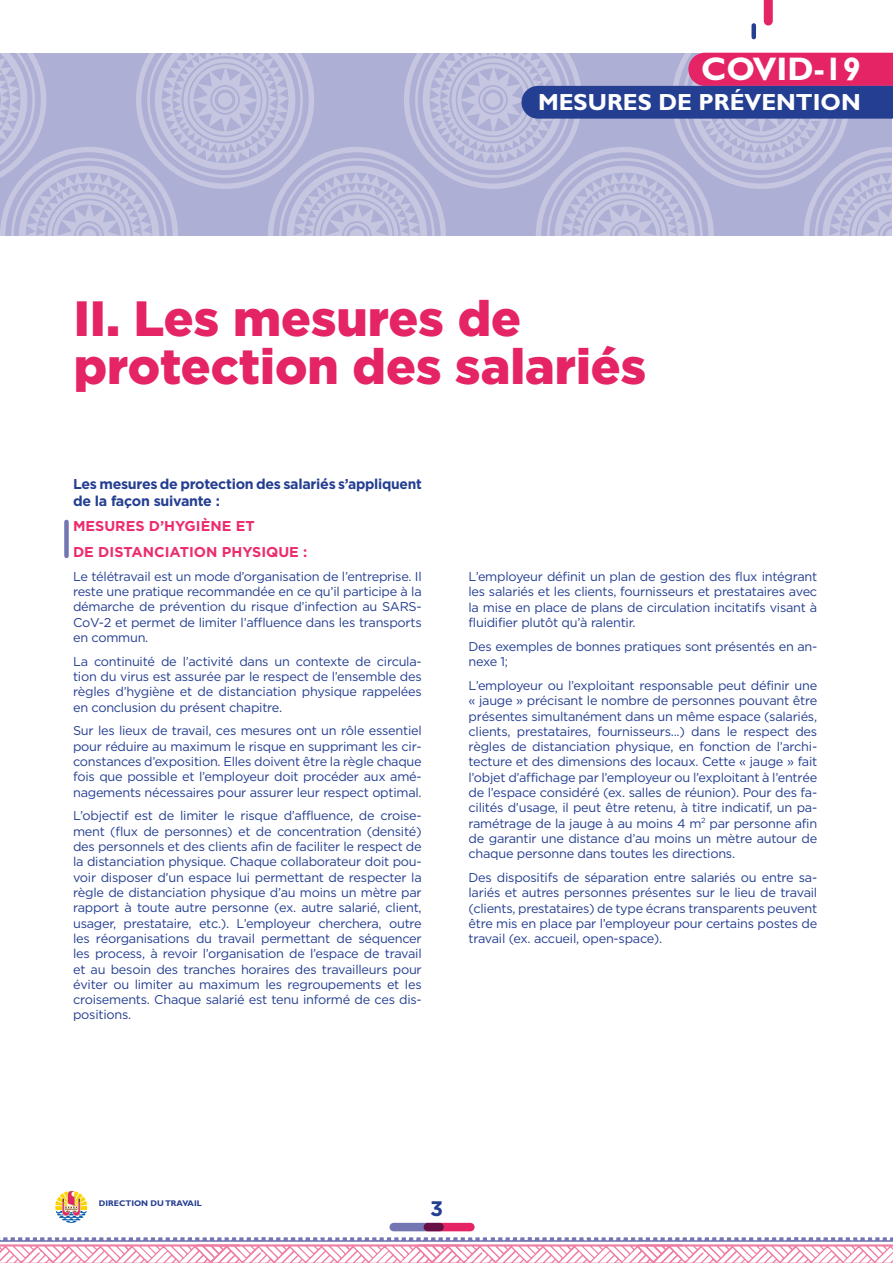
<style>
.page{position:relative;width:893px;height:1263px;background:#fff}
.page>*{position:absolute;margin:0;border:0;box-sizing:border-box;transform-origin:0 0}
.t1{font:900 49.5px "Gotham";color:#e42464}
.t2{font:700 32.7px "Gill Sans Std";color:#fff}
.t3{font:700 23.4px "Gill Sans Std";color:#fff}
.t4{font:700 21px "Gotham";color:#243e91}
.t5{font:700 14.25px/17.1px "Gotham";letter-spacing:-.02em;color:#243e91}
.t6{font:700 14.25px "Gotham";color:#ec2c6d}
.t7{font:12.75px/15.3px "Gotham";letter-spacing:-.02em;color:#243e91;text-align:justify}
.t8{font:700 8.25px "Gill Sans Std";color:#243e91}
</style>
<div class="page">
<svg style="left:0;top:1237px;width:893px;height:26px"></svg>
<svg style="left:55px;top:1191px;width:32px;height:32px"></svg>
<svg style="left:0;top:53px;width:892px;height:183px;background:#b1b2d5"></svg>
<div style="left:19px;top:166px;width:140px;height:140px;border:7px solid #fff;border-radius:50%"></div>
<div style="left:287px;top:166px;width:140px;height:140px;border:7px solid #fff;border-radius:50%"></div>
<div style="left:268px;top:147px;width:178px;height:178px;border:5px solid #fff;border-radius:50%"></div>
<svg style="left:293px;top:172px;width:127px;height:128px"></svg>
<div style="left:155px;top:30px;width:140px;height:140px;border:7px solid #fff;border-radius:50%"></div>
<div style="left:136px;top:11px;width:178px;height:178px;border:5px solid #fff;border-radius:50%"></div>
<svg style="left:161px;top:36px;width:128px;height:127px;background:#c4c5df"></svg>
<svg style="left:0;top:48px;width:153px;height:252px"></svg>
<div style="left:423px;top:30px;width:140px;height:140px;border:7px solid #fff;border-radius:50%"></div>
<div style="left:751px;top:25px;width:5px;height:12px;background:#243e91"></div>
<div style="left:764px;top:0;width:9px;height:21px;background:#e42464"></div>
<div style="left:424px;top:1223px;width:51px;height:8px;background:#e42464;border-radius:4px"></div>
<svg style="left:389px;top:1223px;width:55px;height:8px"></svg>
<svg style="left:429px;top:36px;width:464px;height:252px"></svg>
<div style="left:64px;top:522px;width:5px;height:34px;background:#7376b2"></div>
<h2 class="t2" style="left:701px;top:49px;width:161px">COVID-19</h2>
<h3 class="t3" style="left:538px;top:88px;width:324px">MESURES DE PRÉVENTION</h3>
<p class="t1" style="left:74px;top:290px;width:449px">II. Les mesures de</p>
<p class="t1" style="left:74px;top:338px;width:574px">protection des salariés</p>
<p class="t5" style="left:73px;top:475px;width:350px">Les mesures de protection des salariés s’appliquent de la façon suivante :</p>
<p class="t6" style="left:73px;top:518px;width:183px">MESURES D’HYGIÈNE ET</p>
<p class="t6" style="left:73px;top:544px;width:236px">DE DISTANCIATION PHYSIQUE :</p>
<p class="t7" style="left:73px;top:568px;width:350px">Le télétravail est un mode d’organisation de l’entreprise. Il reste une pratique recommandée en ce qu’il participe à la démarche de prévention du risque d’infection au SARS-CoV-2 et permet de limiter l’affluence dans les transports en commun.</p>
<p class="t7" style="left:73px;top:653px;width:350px">La continuité de l’activité dans un contexte de circula&shy;tion du virus est assurée par le respect de l’ensemble des règles d’hygiène et de distanciation physique rappelées en conclusion du présent chapitre.</p>
<p class="t7" style="left:73px;top:723px;width:350px">Sur les lieux de travail, ces mesures ont un rôle essentiel pour réduire au maximum le risque en supprimant les cir&shy;constances d’exposition. Elles doivent être la règle chaque fois que possible et l’employeur doit procéder aux amé&shy;nagements nécessaires pour assurer leur respect optimal.</p>
<p class="t7" style="left:73px;top:808px;width:350px">L’objectif est de limiter le risque d’affluence, de croise&shy;ment (flux de personnes) et de concentration (densité) des personnels et des clients afin de faciliter le respect de la distanciation physique. Chaque collaborateur doit pou&shy;voir disposer d’un espace lui permettant de respecter la règle de distanciation physique d’au moins un mètre par rapport à toute autre personne (ex. autre salarié, client, usager, prestataire, etc.). L’employeur cherchera, outre les réorganisations du travail permettant de séquencer les process, à revoir l’organisation de l’espace de travail et au besoin des tranches horaires des travailleurs pour éviter ou limiter au maximum les regroupements et les croisements. Chaque salarié est tenu informé de ces dis&shy;positions.</p>
<p class="t7" style="left:469px;top:569px;width:350px">L’employeur définit un plan de gestion des flux intégrant les salariés et les clients, fournisseurs et prestataires avec la mise en place de plans de circulation incitatifs visant à fluidifier plutôt qu’à ralentir.</p>
<p class="t7" style="left:469px;top:638px;width:350px">Des exemples de bonnes pratiques sont présentés en an&shy;nexe 1;</p>
<p class="t7" style="left:469px;top:677px;width:350px">L’employeur ou l’exploitant responsable peut définir une « jauge » précisant le nombre de personnes pouvant être présentes simultanément dans un même espace (salariés, clients, prestataires, fournisseurs...) dans le respect des règles de distanciation physique, en fonction de l’archi&shy;tecture et des dimensions des locaux. Cette « jauge » fait l’objet d’affichage par l’employeur ou l’exploitant à l’entrée de l’espace considéré (ex. salles de réunion). Pour des fa&shy;cilités d’usage, il peut être retenu, à titre indicatif, un pa&shy;ramétrage de la jauge à au moins 4 m<sup>2</sup> par personne afin de garantir une distance d’au moins un mètre autour de chaque personne dans toutes les directions.</p>
<p class="t7" style="left:469px;top:870px;width:350px">Des dispositifs de séparation entre salariés ou entre sa&shy;lariés et autres personnes présentes sur le lieu de travail (clients, prestataires) de type écrans transparents peuvent être mis en place par l’employeur pour certains postes de travail (ex. accueil, open-space).</p>
<p class="t8" style="left:99px;top:1198px;width:105px">DIRECTION DU TRAVAIL</p>
<p class="t4" style="left:430px;top:1197px;width:15px">3</p>
</div>
